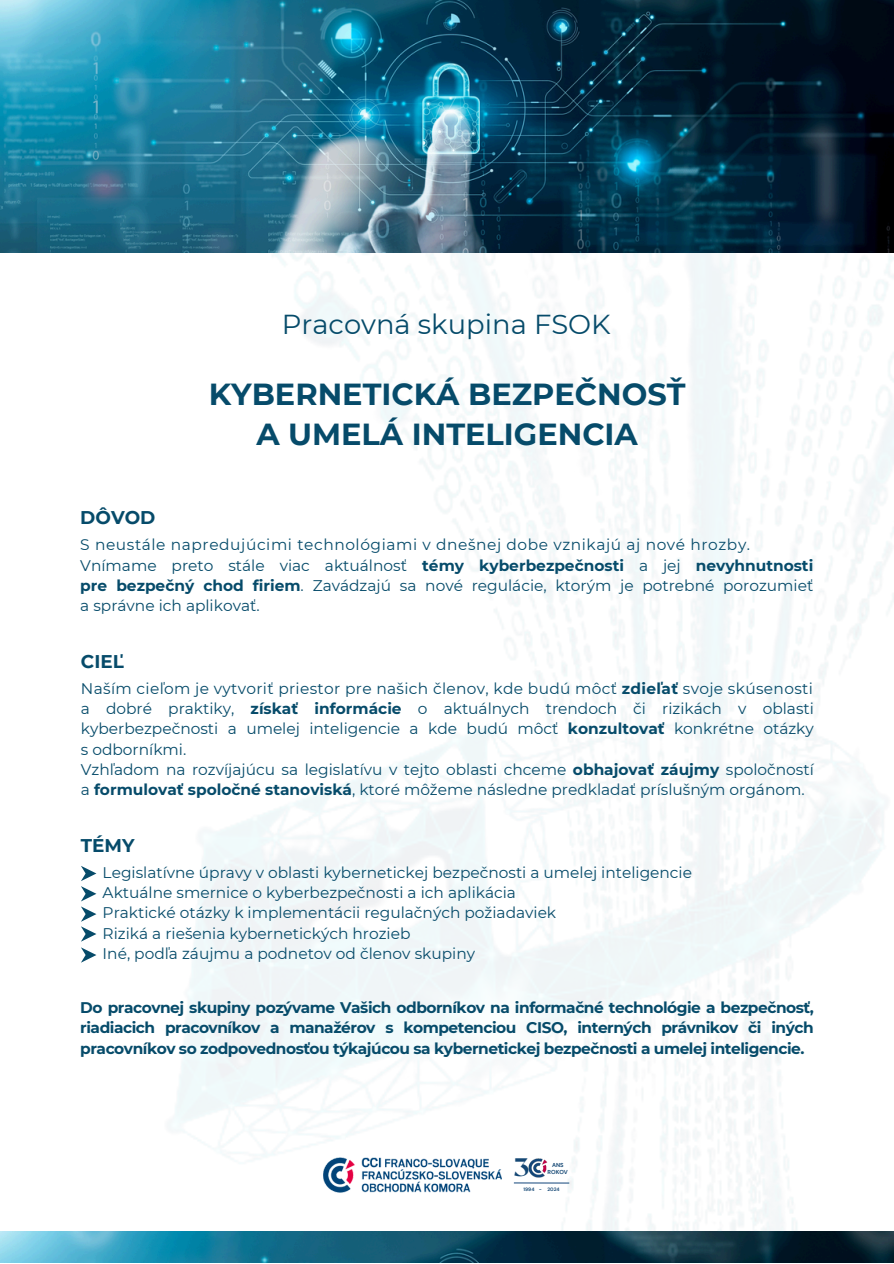
<style>
.page{position:relative;width:894px;height:1264px;background:#fff}
.page>*{position:absolute;margin:0;border:0;box-sizing:border-box;transform-origin:0 0}
.t1{font:700 30.45px/39.3px "Montserrat";color:#064b6a;text-align:center}
.t2{font:27.45px "Montserrat";color:#064b6a}
.t3{font:700 25.2px "Black Mango";color:#144774}
.t4{font:700 18.45px "Montserrat";color:#064b6a}
.t5{font:15.45px/20.2px "Montserrat";color:#064b6a;text-align:justify}
.t6{font:700 15.45px/20.2px "Montserrat";letter-spacing:-.03em;color:#064b6a;text-align:justify}
.t7{font:15.45px "Montserrat";letter-spacing:.02em;color:#064b6a}
.t8{font:15.45px "Montserrat";letter-spacing:.04em;color:#064b6a}
.t9{font:700 5.7px/6.8px "DM Sans";color:#144774;text-align:center}
.t10{font:700 4.8px "DM Sans";color:#144774}
.s1{font-weight:700}
</style>
<div class="page">
<img style="left:0;top:0;width:893px;height:1262px">
<img style="left:527px;top:1156px;width:21px;height:22px">
<hr style="left:513px;top:1182px;width:56px;height:1px;background:#13467b">
<img style="left:323px;top:1155px;width:179px;height:40px">
<svg style="left:81px;top:865px;width:15px;height:76px"></svg>
<svg style="left:81px;top:947px;width:15px;height:15px"></svg>
<p class="t4" style="left:80px;top:506px;width:77px">DÔVOD</p>
<h2 class="t2" style="left:282px;top:307px;width:330px">Pracovná skupina FSOK</h2>
<h1 class="t1" style="left:209px;top:375px;width:478px">KYBERNETICKÁ BEZPEČNOSŤ<br>A UMELÁ INTELIGENCIA</h1>
<h3 class="t8" style="left:80px;top:535px;width:671px">S neustále napredujúcimi technológiami v dnešnej dobe vznikajú aj nové hrozby.</h3>
<p class="t5" style="left:80px;top:555px;width:734px">Vnímame preto stále viac aktuálnosť <span class="s1">témy kyberbezpečnosti</span> a jej <span class="s1">nevyhnutnosti pre bezpečný chod firiem</span>. Zavádzajú sa nové regulácie, ktorým je potrebné porozumieť a správne ich aplikovať.</p>
<h3 class="t4" style="left:81px;top:650px;width:44px">CIEĽ</h3>
<p class="t7" style="left:81px;top:679px;width:733px">Naším cieľom je vytvoriť priestor pre našich členov, kde budú môcť <span class="s1">zdieľať</span> svoje skúsenosti</p>
<p class="t5" style="left:81px;top:698px;width:734px">a dobré praktiky, <span class="s1">získať informácie</span> o aktuálnych trendoch či rizikách v oblasti kyberbezpečnosti a umelej inteligencie a kde budú môcť <span class="s1">konzultovať</span> konkrétne otázky s odborníkmi.</p>
<p class="t5" style="left:81px;top:759px;width:734px">Vzhľadom na rozvíjajúcu sa legislatívu v tejto oblasti chceme <span class="s1">obhajovať záujmy</span> spoločností a <span class="s1">formulovať spoločné stanoviská</span>, ktoré môžeme následne predkladať príslušným orgánom.</p>
<p class="t4" style="left:81px;top:833px;width:55px">TÉMY</p>
<p class="t5" style="left:103px;top:862px;width:590px">Legislatívne úpravy v oblasti kybernetickej bezpečnosti a umelej inteligencie</p>
<p class="t5" style="left:103px;top:882px;width:415px">Aktuálne smernice o kyberbezpečnosti a ich aplikácia</p>
<p class="t5" style="left:103px;top:902px;width:455px">Praktické otázky k implementácii regulačných požiadaviek</p>
<p class="t5" style="left:103px;top:922px;width:309px">Riziká a riešenia kybernetických hrozieb</p>
<p class="t5" style="left:103px;top:943px;width:374px">Iné, podľa záujmu a podnetov od členov skupiny</p>
<h3 class="t6" style="left:80px;top:997px;width:734px">Do pracovnej skupiny pozývame Vašich odborníkov na informačné technológie a bezpečnosť, riadiacich pracovníkov a manažérov s kompetenciou CISO, interných právnikov či iných pracovníkov so zodpovednosťou týkajúcou sa kybernetickej bezpečnosti a umelej inteligencie.</h3>
<h3 class="t3" style="left:513px;top:1148px;width:17px">3</h3>
<p class="t9" style="left:547px;top:1161px;width:22px">ANS<br>ROKOV</p>
<p class="t10" style="left:523px;top:1186px;width:38px">1994 - 2024</p>
</div>
